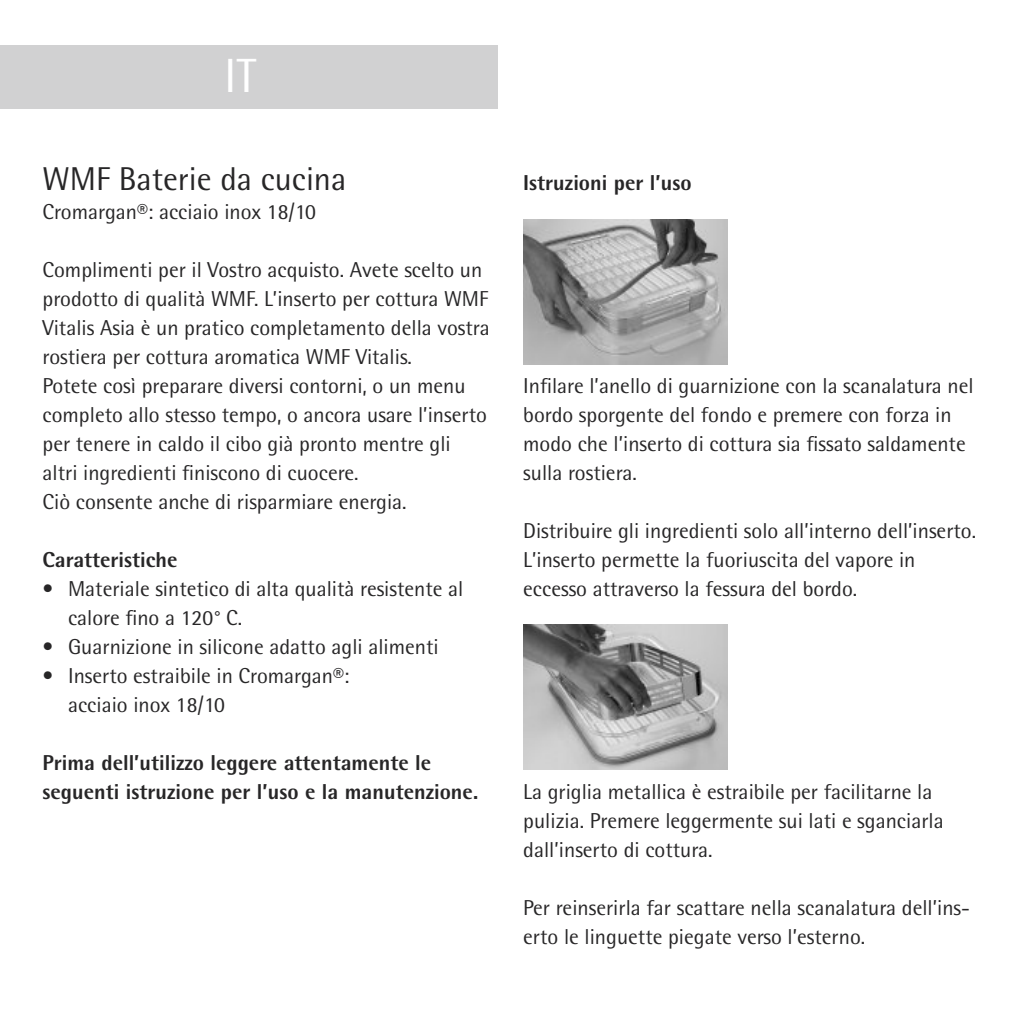
<style>
.page{position:relative;width:1021px;height:1021px;background:#fff}
.page>*{position:absolute;margin:0;border:0;box-sizing:border-box;transform-origin:0 0}
.t1{font:48px "WMF Rotis";color:#fff}
.t2{font:33px "WMF Rotis";color:#272627}
.t3{font:21.6px/29.1px "WMF Rotis";color:#272627}
.t4{font:700 21.6px/29.1px "WMF Rotis";color:#272627}
</style>
<div class="page">
<div style="left:0;top:45px;width:497px;height:63px;background:#d1d1d2"></div>
<img style="left:523px;top:219px;width:204px;height:145px">
<img style="left:523px;top:625px;width:204px;height:145px">
<h1 class="t1" style="left:224px;top:47px;width:34px">IT</h1>
<h2 class="t2" style="left:43px;top:159px;width:305px">WMF Baterie da cucina</h2>
<p class="t3" style="left:43px;top:197px;width:275px">Cromargan®: acciaio inox 18/10</p>
<p class="t3" style="left:43px;top:255px;width:449px">Complimenti per il Vostro acquisto. Avete scelto un prodotto di qualità WMF. L’inserto per cottura WMF Vitalis Asia è un pratico completamento della vostra rostiera per cottura aromatica WMF Vitalis.<br>Potete così preparare diversi contorni, o un menu completo allo stesso tempo, o ancora usare l’inserto per tenere in caldo il cibo già pronto mentre gli altri ingredienti finiscono di cuocere.<br>Ciò consente anche di risparmiare energia.</p>
<p class="t4" style="left:43px;top:545px;width:136px">Caratteristiche</p>
<p class="t3" style="left:68px;top:574px;width:397px;text-indent:-26px">• Materiale sintetico di alta qualità resistente al calore fino a 120° C.</p>
<p class="t3" style="left:43px;top:632px;width:397px">• Guarnizione in silicone adatto agli alimenti</p>
<p class="t3" style="left:68px;top:661px;width:283px;text-indent:-26px">• Inserto estraibile in Cromargan®: acciaio inox 18/10</p>
<p class="t4" style="left:43px;top:748px;width:437px">Prima dell’utilizzo leggere attentamente le seguenti istruzione per l’uso e la manutenzione.</p>
<p class="t4" style="left:523px;top:168px;width:170px">Istruzioni per l’uso</p>
<p class="t3" style="left:523px;top:371px;width:452px">Infilare l’anello di guarnizione con la scanalatura nel bordo sporgente del fondo e premere con forza in modo che l’inserto di cottura sia fissato saldamente sulla rostiera.</p>
<p class="t3" style="left:523px;top:516px;width:454px">Distribuire gli ingredienti solo all’interno dell’inserto.<br>L’inserto permette la fuoriuscita del vapore in eccesso attraverso la fessura del bordo.</p>
<p class="t3" style="left:523px;top:777px;width:422px">La griglia metallica è estraibile per facilitarne la pulizia. Premere leggermente sui lati e sganciarla dall’inserto di cottura.</p>
<p class="t3" style="left:523px;top:892px;width:448px">Per reinserirla far scattare nella scanalatura dell’ins&shy;erto le linguette piegate verso l’esterno.</p>
</div>
